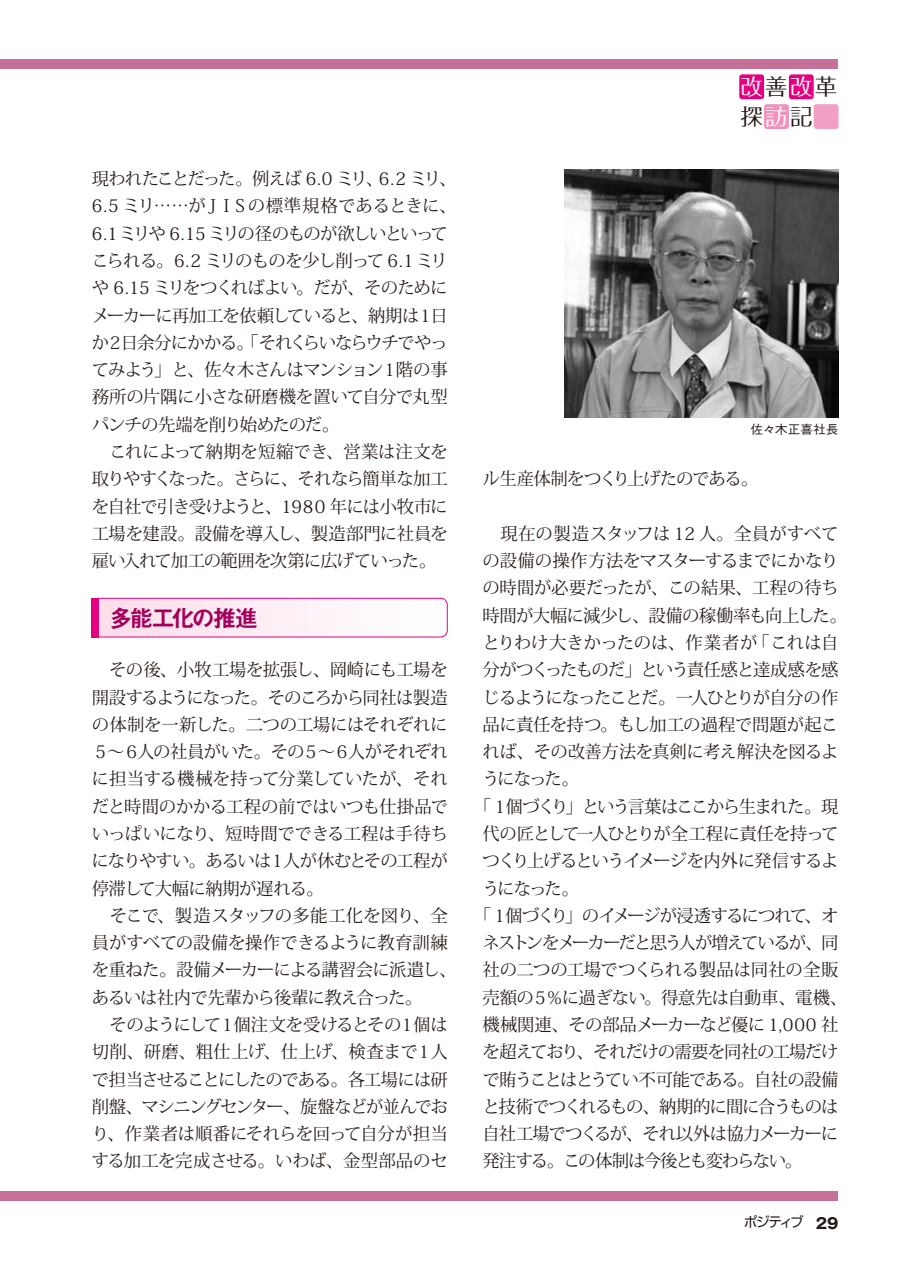
<style>
.page{position:relative;width:903px;height:1275px;background:#fff}
.page>*{position:absolute;margin:0;border:0;box-sizing:border-box;transform-origin:0 0}
.t1{font:23.62px "Midashi Go Pro MB31";letter-spacing:-.11em;color:#a4005b}
.t2{font:22.4px/29.8px "Folk Pro";letter-spacing:.11em;color:#231916}
.t3{font:17.32px/27.3px "Koz Min Pro";letter-spacing:-.045em;color:#231916}
.t4{font:17.32px "Koz Min Pro";letter-spacing:-.015em;color:#231916}
.t5{font:17.32px "Koz Min Pro";letter-spacing:-.07em;color:#231916}
.t6{font:17.32px "Koz Min Pro";letter-spacing:-.065em;color:#231916}
.t7{font:17.32px "Koz Min Pro";letter-spacing:-.095em;color:#231916}
.t8{font:17.32px "Koz Min Pro";letter-spacing:-.09em;color:#231916}
.t9{font:17.32px "Koz Min Pro";letter-spacing:-.11em;color:#231916}
.t10{font:17.32px "Koz Min Pro";letter-spacing:-.075em;color:#231916}
.t11{font:17.32px "Koz Min Pro";letter-spacing:.005em;color:#231916}
.t12{font:17.32px "Koz Min Pro";letter-spacing:-.02em;color:#231916}
.t13{font:17.32px "Koz Min Pro";letter-spacing:-.005em;color:#231916}
.t14{font:17.32px "Koz Min Pro";letter-spacing:-.025em;color:#231916}
.t15{font:17.32px "Koz Min Pro";letter-spacing:-.08em;color:#231916}
.t16{font:13.65px "Shin Go Pro";letter-spacing:-.15em;color:#231916}
.t17{font:500 12.42px "Gothic BBB Pro";letter-spacing:.02em;color:#231916}
.s1{color:#fff}
.s2{font-family:"Gothic MB101 Pro";font-weight:700;font-size:14.88px}
</style>
<div class="page">
<div style="left:739px;top:74px;width:25px;height:25px;background:#e4007f;border-radius:3px"></div>
<div style="left:0;top:60px;width:838px;height:9px;background:#c77198"></div>
<div style="left:789px;top:74px;width:25px;height:25px;background:#e4007f;border-radius:3px"></div>
<div style="left:764px;top:104px;width:25px;height:25px;background:#ef93bb;border-radius:3px"></div>
<div style="left:814px;top:104px;width:24px;height:25px;background:#f19fc2;border-radius:3px"></div>
<div style="left:0;top:1191px;width:838px;height:9px;background:#c77198"></div>
<img style="left:565px;top:170px;width:273px;height:248px">
<div style="left:92px;top:598px;width:355px;height:39px;background:linear-gradient(to right,#faddea,#fff);border-radius:7px"></div>
<div style="left:92px;top:598px;width:356px;height:39px;border:1px solid #e4007f;border-radius:7px"></div>
<div style="left:92px;top:598px;width:7px;height:39px;background:#e4007f"></div>
<p class="t3" style="left:92px;top:165px;width:366px">現われたことだった。例えば 6.0 ミリ､ 6.2 ミリ、<br>6.5 ミリ……がＪＩＳの標準規格であるときに、<br>6.1ミリや 6.15 ミリの径のものが欲しいといってこられる。6.2 ミリのものを少し削って 6.1ミリや 6.15 ミリをつくればよい。だが、そのためにメーカーに再加工を依頼していると、納期は１日か２日余分にかかる。「それくらいならウチでやってみよう」と、佐々木さんはマンション１階の事務所の片隅に小さな研磨機を置いて自分で丸型パンチの先端を削り始めたのだ。<br>　これによって納期を短縮でき、営業は注文を取りやすくなった。さらに、それなら簡単な加工を自社で引き受けようと、1980 年には小牧市に工場を建設。設備を導入し、製造部門に社員を雇い入れて加工の範囲を次第に広げていった。</p>
<h1 class="t1" style="left:109px;top:599px;width:150px">多能工化の推進</h1>
<p class="t3" style="left:92px;top:656px;width:366px">　その後、小牧工場を拡張し、岡崎にも工場を開設するようになった。そのころから同社は製造の体制を一新した。二つの工場にはそれぞれに<br>５～６人の社員がいた。その５～６人がそれぞれに担当する機械を持って分業していたが、それだと時間のかかる工程の前ではいつも仕掛品でいっぱいになり、短時間でできる工程は手待ちになりやすい。あるいは１人が休むとその工程が停滞して大幅に納期が遅れる。<br>　そこで、製造スタッフの多能工化を図り、全員がすべての設備を操作できるように教育訓練を重ねた。設備メーカーによる講習会に派遣し、あるいは社内で先輩から後輩に教え合った。<br>　そのようにして１個注文を受けるとその１個は切削、研磨、粗仕上げ、仕上げ、検査まで１人で担当させることにしたのである。各工場には研削盤、マシニングセンター、旋盤などが並んでおり、作業者は順番にそれらを回って自分が担当する加工を完成させる。いわば、金型部品のセ</p>
<p class="t2" style="left:740px;top:69px;width:98px"><span class="s1">改</span>善<span class="s1">改</span>革探<span class="s1">訪</span>記</p>
<p class="t17" style="left:751px;top:419px;width:89px">佐々木正喜社長</p>
<p class="t6" style="left:482px;top:467px;width:277px">ル生産体制をつくり上げたのである。</p>
<p class="t11" style="left:482px;top:521px;width:357px">　現在の製造スタッフは 12 人。全員がすべて</p>
<p class="t12" style="left:482px;top:549px;width:357px">の設備の操作方法をマスターするまでにかなり</p>
<p class="t4" style="left:482px;top:576px;width:357px">の時間が必要だったが、この結果、工程の待ち</p>
<p class="t3" style="left:482px;top:601px;width:366px">時間が大幅に減少し、設備の稼働率も向上した。</p>
<p class="t13" style="left:482px;top:630px;width:357px">とりわけ大きかったのは、作業者が「これは自</p>
<p class="t5" style="left:482px;top:658px;width:357px">分がつくったものだ」という責任感と達成感を感</p>
<p class="t10" style="left:482px;top:685px;width:357px">じるようになったことだ。一人ひとりが自分の作</p>
<p class="t4" style="left:482px;top:712px;width:357px">品に責任を持つ。もし加工の過程で問題が起こ</p>
<p class="t14" style="left:482px;top:740px;width:357px">れば、その改善方法を真剣に考え解決を図るよ</p>
<p class="t3" style="left:482px;top:765px;width:98px">うになった。</p>
<p class="t7" style="left:474px;top:794px;width:366px">「１個づくり」という言葉はここから生まれた。現</p>
<p class="t3" style="left:482px;top:819px;width:357px">代の匠として一人ひとりが全工程に責任を持って</p>
<p class="t5" style="left:482px;top:849px;width:357px">つくり上げるというイメージを内外に発信するよ</p>
<p class="t3" style="left:482px;top:874px;width:98px">うになった。</p>
<p class="t8" style="left:474px;top:903px;width:366px">「１個づくり」のイメージが浸透するにつれて、オ</p>
<p class="t9" style="left:482px;top:930px;width:357px">ネストンをメーカーだと思う人が増えているが、同</p>
<p class="t4" style="left:482px;top:958px;width:357px">社の二つの工場でつくられる製品は同社の全販</p>
<p class="t3" style="left:482px;top:983px;width:366px">売額の５％に過ぎない。得意先は自動車、電機、</p>
<p class="t3" style="left:482px;top:1010px;width:357px">機械関連、その部品メーカーなど優に 1,000 社</p>
<p class="t6" style="left:482px;top:1040px;width:357px">を超えており、それだけの需要を同社の工場だけ</p>
<p class="t3" style="left:482px;top:1065px;width:357px">で賄うことはとうてい不可能である。自社の設備</p>
<p class="t3" style="left:482px;top:1092px;width:357px">と技術でつくれるもの、納期的に間に合うものは</p>
<p class="t3" style="left:482px;top:1119px;width:357px">自社工場でつくるが、それ以外は協力メーカーに</p>
<p class="t15" style="left:482px;top:1149px;width:321px">発注する。この体制は今後とも変わらない。</p>
<p class="t16" style="left:744px;top:1211px;width:96px">ポジティブ <span class="s2">29</span></p>
</div>
